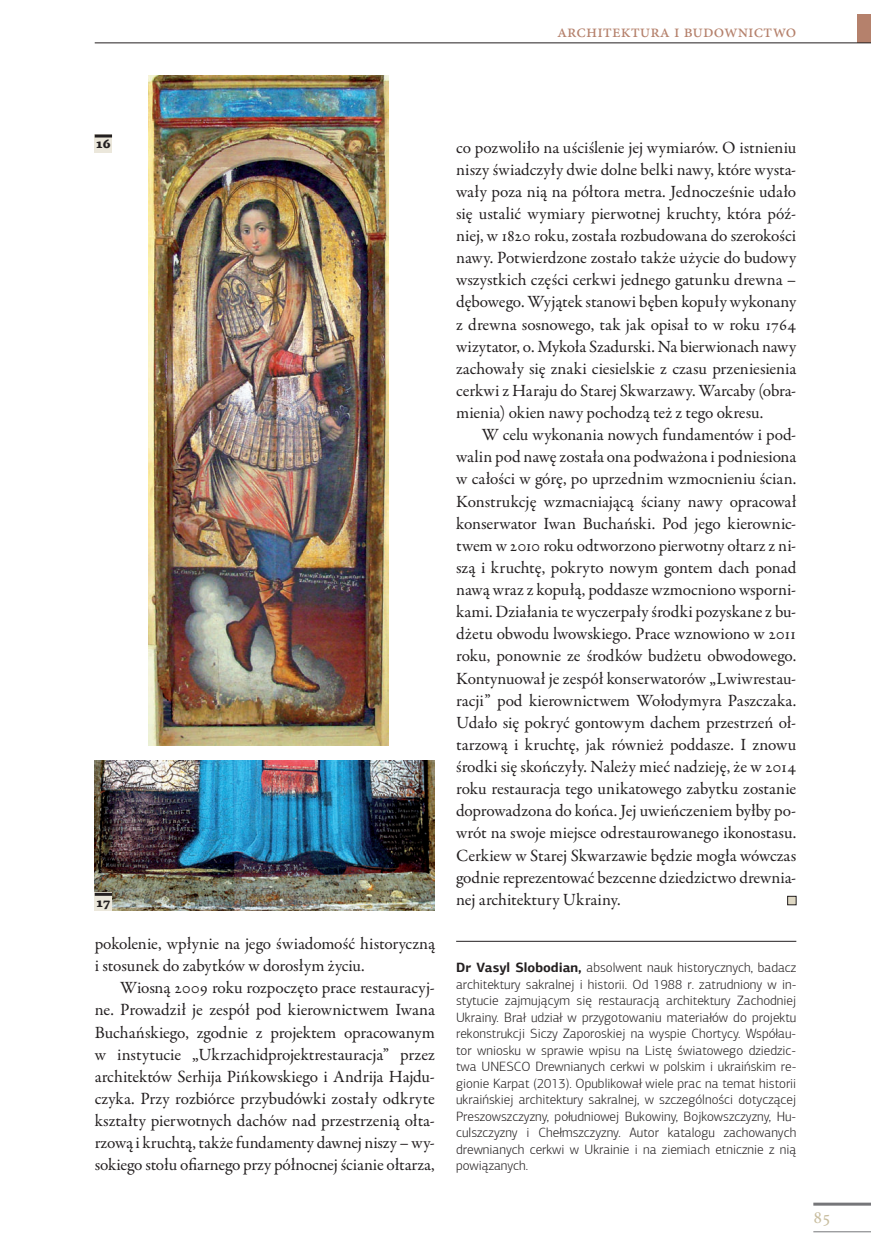
<style>
.page{position:relative;width:871px;height:1256px;background:#fff}
.page>*{position:absolute;margin:0;border:0;box-sizing:border-box;transform-origin:0 0}
.t1{font:18px "Minion Pro";color:#b5816c}
.t2{font:18px "Minion Pro";color:#c8bd9e}
.t3{font:17.25px/22px "Garamond Premr Pro";letter-spacing:-.005em;color:#231f20;text-align:justify}
.t4{font:300 13.5px/16.5px "PF Agora Sans Pro";color:#231f20;text-align:justify}
.t5{font:900 12.75px "PF Agora Serif Pro";color:#231f20}
.s1{font-weight:700}
</style>
<div class="page">
<hr style="left:813px;top:1202px;width:58px;height:3px;background:#757679">
<hr style="left:813px;top:1231px;width:58px;height:1px;background:#757679">
<div style="left:857px;top:14px;width:14px;height:29px;background:#b5816c"></div>
<hr style="left:95px;top:43px;width:776px;height:1px;background:#231f20">
<img style="left:149px;top:76px;width:240px;height:669px">
<img style="left:95px;top:760px;width:340px;height:150px">
<div style="left:788px;top:896px;width:8px;height:8px;background:#dfd8c4"></div>
<div style="left:787px;top:896px;width:9px;height:9px;border:1px solid #231f20"></div>
<hr style="left:456px;top:941px;width:340px;height:1px;background:#231f20">
<div style="left:95px;top:134px;width:17px;height:19px;background:#ebe7db"></div>
<hr style="left:95px;top:134px;width:17px;height:3px;background:#231f20">
<div style="left:95px;top:892px;width:17px;height:19px;background:#ebe7db"></div>
<hr style="left:95px;top:892px;width:17px;height:3px;background:#231f20">
<p class="t1" style="left:557px;top:20px;width:241px">architektura i budownictwo</p>
<p class="t5" style="left:96px;top:136px;width:16px">16</p>
<p class="t5" style="left:96px;top:894px;width:15px">17</p>
<p class="t3" style="left:95px;top:933px;width:342px">pokolenie, wpłynie na jego świadomość historyczną i stosunek do zabytków w dorosłym życiu.</p>
<p class="t3" style="left:95px;top:977px;width:342px;text-indent:26px">Wiosną 2009 roku rozpoczęto prace restauracyj&shy;ne. Prowadził je zespół pod kierownictwem Iwana Buchańskiego, zgodnie z projektem opracowanym w instytucie „Ukrzachidprojektrestauracja” przez architektów Serhija Pińkowskiego i Andrija Hajdu&shy;czyka. Przy rozbiórce przybudówki zostały odkryte kształty pierwotnych dachów nad przestrzenią ołta&shy;rzową i kruchtą, także fundamenty dawnej niszy – wy&shy;sokiego stołu ofiarnego przy północnej ścianie ołtarza,</p>
<p class="t3" style="left:456px;top:136px;width:342px">co pozwoliło na uściślenie jej wymiarów. O istnieniu niszy świadczyły dwie dolne belki nawy, które wysta&shy;wały poza nią na półtora metra. Jednocześnie udało się ustalić wymiary pierwotnej kruchty, która póź&shy;niej, w 1820 roku, została rozbudowana do szerokości nawy. Potwierdzone zostało także użycie do budowy wszystkich części cerkwi jednego gatunku drewna – dębowego. Wyjątek stanowi bęben kopuły wykonany z drewna sosnowego, tak jak opisał to w roku 1764 wizytator, o. Mykoła Szadurski. Na bierwionach nawy zachowały się znaki ciesielskie z czasu przeniesienia cerkwi z Haraju do Starej Skwarzawy. Warcaby (obra&shy;mienia) okien nawy pochodzą też z tego okresu.</p>
<p class="t3" style="left:456px;top:424px;width:342px;text-indent:26px">W celu wykonania nowych fundamentów i pod&shy;walin pod nawę została ona podważona i podniesiona w całości w górę, po uprzednim wzmocnieniu ścian.<br>Konstrukcję wzmacniającą ściany nawy opracował konserwator Iwan Buchański. Pod jego kierownic&shy;twem w 2010 roku odtworzono pierwotny ołtarz z ni&shy;szą i kruchtę, pokryto nowym gontem dach ponad nawą wraz z kopułą, poddasze wzmocniono wsporni&shy;kami. Działania te wyczerpały środki pozyskane z bu&shy;dżetu obwodu lwowskiego. Prace wznowiono w 2011 roku, ponownie ze środków budżetu obwodowego.<br>Kontynuował je zespół konserwatorów „Lwiwrestau&shy;racji” pod kierownictwem Wołodymyra Paszczaka.<br>Udało się pokryć gontowym dachem przestrzeń oł&shy;tarzową i kruchtę, jak również poddasze. I znowu środki się skończyły. Należy mieć nadzieję, że w 2014 roku restauracja tego unikatowego zabytku zostanie doprowadzona do końca. Jej uwieńczeniem byłby po&shy;wrót na swoje miejsce odrestaurowanego ikonostasu.<br>Cerkiew w Starej Skwarzawie będzie mogła wówczas godnie reprezentować bezcenne dziedzictwo drewnia&shy;nej architektury Ukrainy.</p>
<p class="t4" style="left:456px;top:959px;width:342px"><span class="s1">Dr Vasyl Slobodian,</span> absolwent nauk historycznych, badacz architektury sakralnej i historii. Od 1988 r. zatrudniony w in&shy;stytucie zajmującym się restauracją architektury Zachodniej Ukrainy. Brał udział w przygotowaniu materiałów do projektu rekonstrukcji Siczy Zaporoskiej na wyspie Chortycy. Współau&shy;tor wniosku w sprawie wpisu na Listę światowego dziedzic&shy;twa UNESCO Drewnianych cerkwi w polskim i ukraińskim re&shy;gionie Karpat (2013). Opublikował wiele prac na temat historii ukraińskiej architektury sakralnej, w szczególności dotyczącej Preszowszczyzny, południowej Bukowiny, Bojkowszczyzny, Hu&shy;culszczyzny i Chełmszczyzny. Autor katalogu zachowanych drewnianych cerkwi w Ukrainie i na ziemiach etnicznie z nią powiązanych.</p>
<p class="t2" style="left:813px;top:1206px;width:19px">85</p>
</div>
